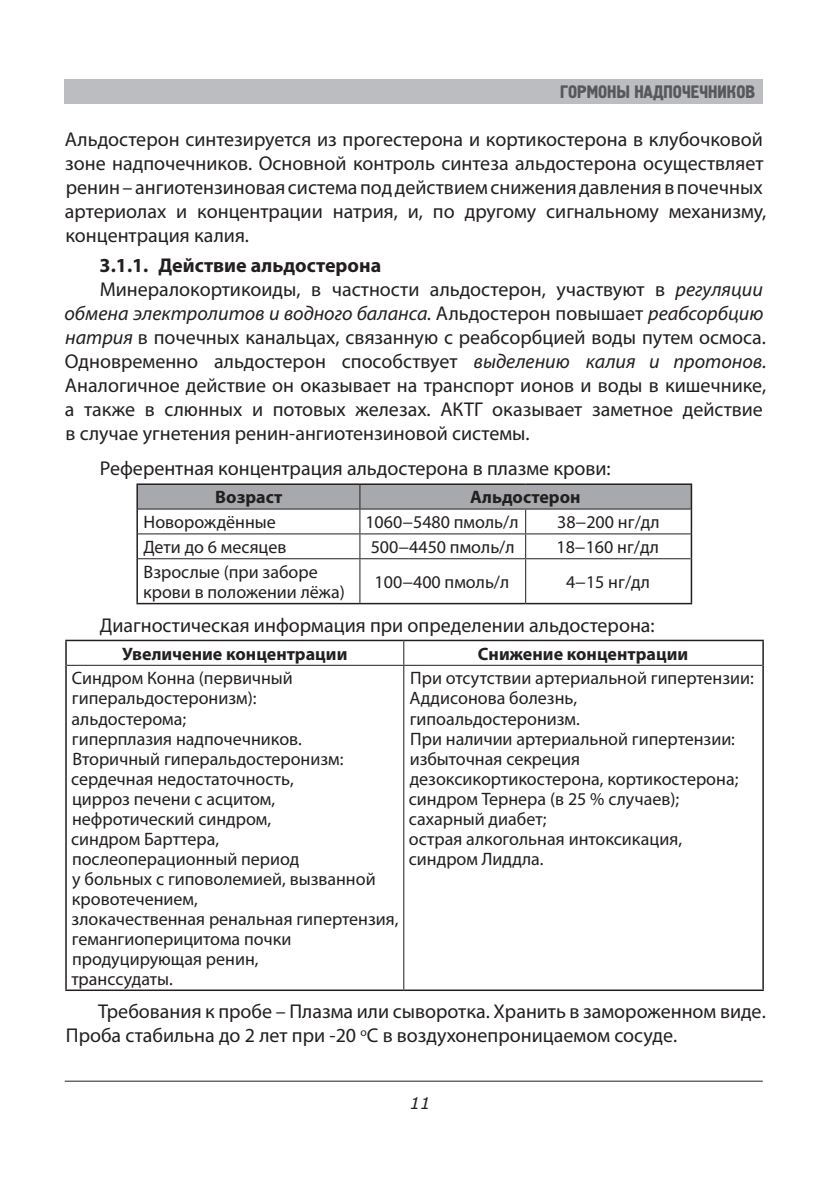
<style>
.page{position:relative;width:840px;height:1191px;background:#fff}
.page>*{position:absolute;margin:0;border:0;box-sizing:border-box;transform-origin:0 0}
.miriad_10{font:20px/24px "Myriad Pro";color:#231f20}
.пункт{font:700 20px "Myriad Pro";color:#231f20}
.таблица{font:18px/20px "Myriad Pro";color:#231f20}
.таблица-2{font:700 18px "Myriad Pro";color:#231f20}
.t1{font:18px "Hermes C";color:#57585a}
.t2{font:italic 16px "Verdana";color:#231f20}
.s1{font-style:italic}
</style>
<div class="page">
<hr style="left:65px;top:1080px;width:697px;height:1px;background:#231f20">
<div style="left:65px;top:79px;width:697px;height:25px;background:#bcbdc0"></div>
<hr style="left:359px;top:559px;width:1px;height:44px;background:#231f20">
<hr style="left:525px;top:559px;width:1px;height:44px;background:#231f20">
<hr style="left:136px;top:483px;width:224px;height:2px;background:#231f20">
<hr style="left:136px;top:485px;width:2px;height:24px;background:#231f20">
<hr style="left:360px;top:483px;width:165px;height:2px;background:#231f20">
<hr style="left:525px;top:483px;width:166px;height:2px;background:#231f20">
<hr style="left:136px;top:509px;width:2px;height:25px;background:#231f20">
<hr style="left:136px;top:534px;width:2px;height:25px;background:#231f20">
<svg style="left:137px;top:484px;width:554px;height:75px"></svg>
<hr style="left:136px;top:559px;width:2px;height:44px;background:#231f20">
<hr style="left:690px;top:559px;width:1px;height:44px;background:#231f20">
<hr style="left:136px;top:603px;width:224px;height:1px;background:#231f20">
<hr style="left:360px;top:603px;width:165px;height:1px;background:#231f20">
<hr style="left:525px;top:603px;width:166px;height:1px;background:#231f20">
<svg style="left:403px;top:641px;width:1px;height:24px"></svg>
<hr style="left:67px;top:665px;width:336px;height:1px;background:#231f20">
<hr style="left:403px;top:665px;width:359px;height:1px;background:#231f20">
<hr style="left:403px;top:666px;width:1px;height:323px;background:#231f20">
<hr style="left:65px;top:639px;width:338px;height:2px;background:#231f20">
<hr style="left:65px;top:641px;width:2px;height:24px;background:#231f20">
<hr style="left:403px;top:639px;width:360px;height:2px;background:#231f20">
<svg style="left:762px;top:641px;width:1px;height:24px"></svg>
<hr style="left:65px;top:665px;width:2px;height:324px;background:#231f20">
<hr style="left:762px;top:665px;width:1px;height:324px;background:#231f20">
<hr style="left:65px;top:989px;width:338px;height:2px;background:#231f20">
<hr style="left:403px;top:989px;width:360px;height:2px;background:#231f20">
<p class="t1" style="left:559px;top:82px;width:197px">ГОРМОНЫ НАДПОЧЕЧНИКОВ</p>
<p class="miriad_10" style="left:65px;top:127px;width:702px">Альдостерон синтезируется из прогестерона и кортикостерона в клубочковой зоне надпочечников. Основной контроль синтеза альдостерона осуществляет ренин – ангиотензиновая система под действием снижения давления в почечных артериолах и концентрации натрия, и, по другому сигнальному механизму, концентрация калия.</p>
<p class="пункт" style="left:99px;top:252px;width:283px">3.1.1. Действие альдостерона</p>
<p class="miriad_10" style="left:64px;top:277px;width:703px;text-indent:35px">Минералокортикоиды, в частности альдостерон, участвуют в <span class="s1">регуляции обмена электролитов и водного баланса.</span> Альдостерон повышает <span class="s1">реабсорбцию натрия</span> в почечных канальцах, связанную с реабсорбцией воды путем осмоса.<br>Одновременно альдостерон способствует <span class="s1">выделению калия и протонов.<br></span>Аналогичное действие он оказывает на транспорт ионов и воды в кишечнике, а также в слюнных и потовых железах. АКТГ оказывает заметное действие в случае угнетения ренин-ангиотензиновой системы.</p>
<p class="miriad_10" style="left:100px;top:456px;width:512px">Референтная концентрация альдостерона в плазме крови:</p>
<p class="таблица-2" style="left:215px;top:485px;width:69px">Возраст</p>
<p class="таблица-2" style="left:470px;top:485px;width:112px">Альдостерон</p>
<p class="таблица" style="left:143px;top:512px;width:134px">Новорождённые</p>
<p class="таблица" style="left:365px;top:512px;width:154px">1060−5480 пмоль/л</p>
<p class="таблица" style="left:557px;top:512px;width:104px">38−200 нг/дл</p>
<p class="таблица" style="left:143px;top:537px;width:144px">Дети до 6 месяцев</p>
<p class="таблица" style="left:370px;top:537px;width:145px">500−4450 пмоль/л</p>
<p class="таблица" style="left:556px;top:537px;width:104px">18−160 нг/дл</p>
<p class="таблица" style="left:143px;top:561px;width:203px">Взрослые (при заборе крови в положении лёжа)</p>
<p class="таблица" style="left:374px;top:571px;width:136px">100−400 пмоль/л</p>
<p class="таблица" style="left:565px;top:571px;width:86px">4−15 нг/дл</p>
<p class="miriad_10" style="left:100px;top:612px;width:556px">Диагностическая информация при определении альдостерона:</p>
<p class="таблица-2" style="left:122px;top:642px;width:227px">Увеличение концентрации</p>
<p class="таблица-2" style="left:477px;top:642px;width:212px">Снижение концентрации</p>
<p class="таблица" style="left:72px;top:668px;width:222px">Синдром Конна (первичный гиперальдостеронизм):</p>
<p class="таблица" style="left:71px;top:708px;width:116px">альдостерома;</p>
<p class="таблица" style="left:72px;top:728px;width:231px">гиперплазия надпочечников.</p>
<p class="таблица" style="left:72px;top:748px;width:272px">Вторичный гиперальдостеронизм:</p>
<p class="таблица" style="left:71px;top:768px;width:224px">сердечная недостаточность,</p>
<p class="таблица" style="left:72px;top:788px;width:204px">цирроз печени с асцитом,</p>
<p class="таблица" style="left:72px;top:808px;width:200px">нефротический синдром,</p>
<p class="таблица" style="left:71px;top:828px;width:149px">синдром Барттера,</p>
<p class="таблица" style="left:72px;top:848px;width:229px">послеоперационный период</p>
<p class="таблица" style="left:72px;top:868px;width:305px">у больных с гиповолемией, вызванной кровотечением,</p>
<p class="таблица" style="left:72px;top:908px;width:328px">злокачественная ренальная гипертензия,</p>
<p class="таблица" style="left:72px;top:928px;width:221px">гемангиоперицитома почки продуцирующая ренин,</p>
<p class="таблица" style="left:71px;top:968px;width:103px">транссудаты.</p>
<p class="таблица" style="left:410px;top:668px;width:345px">При отсутствии артериальной гипертензии:</p>
<p class="таблица" style="left:409px;top:688px;width:169px">Аддисонова болезнь,</p>
<p class="таблица" style="left:409px;top:708px;width:171px">гипоальдостеронизм.</p>
<p class="таблица" style="left:410px;top:728px;width:326px">При наличии артериальной гипертензии:</p>
<p class="таблица" style="left:409px;top:748px;width:330px">избыточная секреция дезоксикортикостерона, кортикостерона;</p>
<p class="таблица" style="left:408px;top:788px;width:272px">синдром Тернера (в 25 % случаев);</p>
<p class="таблица" style="left:408px;top:808px;width:139px">сахарный диабет;</p>
<p class="таблица" style="left:408px;top:828px;width:274px">острая алкогольная интоксикация,</p>
<p class="таблица" style="left:408px;top:848px;width:136px">синдром Лиддла.</p>
<p class="miriad_10" style="left:66px;top:999px;width:701px;text-indent:32px">Требования к пробе – Плазма или сыворотка. Хранить в замороженном виде.<br>Проба стабильна до 2 лет при -20 <sup>о</sup>С в воздухонепроницаемом сосуде.</p>
<p class="t2" style="left:409px;top:1092px;width:22px">11</p>
</div>
